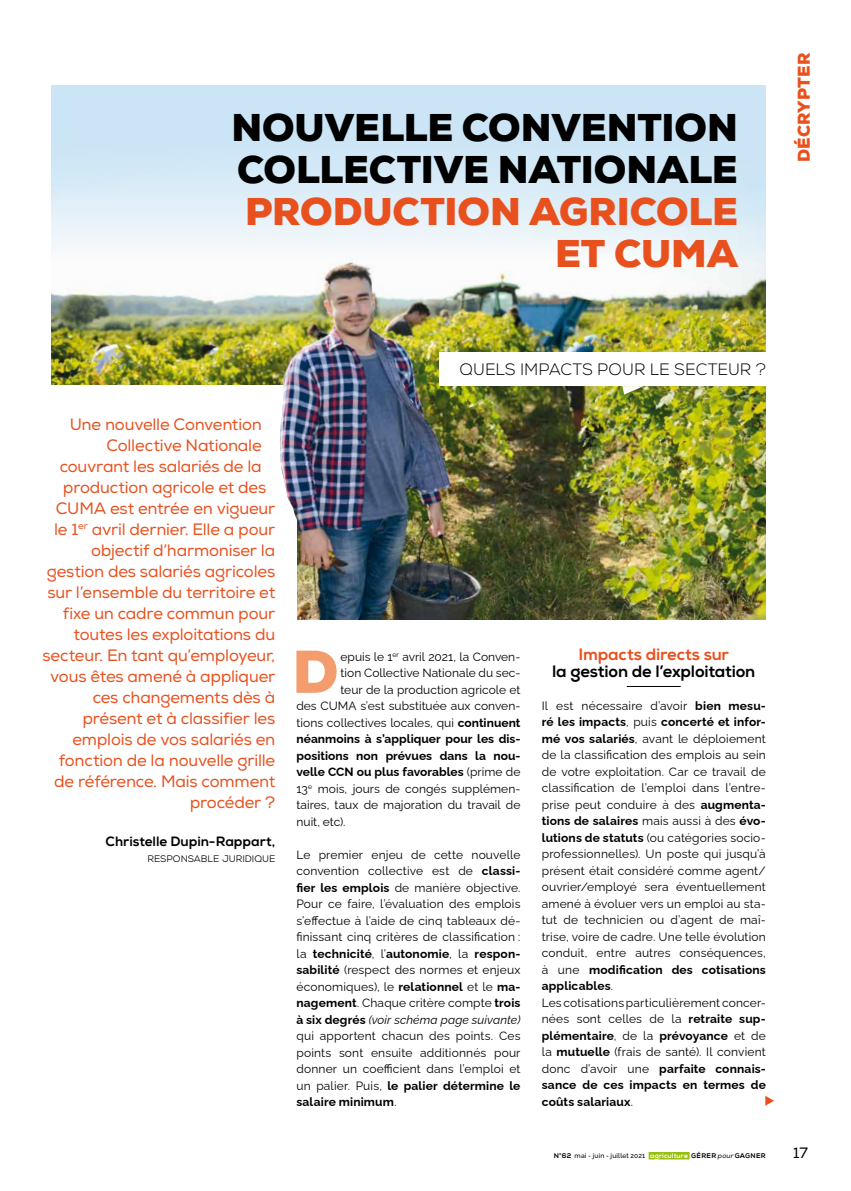
<style>
.page{position:relative;width:851px;height:1191px;background:#fff}
.page>*{position:absolute;margin:0;border:0;box-sizing:border-box;transform-origin:0 0}
.t1{font:900 58.5px "Nexa";color:#f39d6e}
.t2{font:900 37.5px/42px "Nexa";color:#000}
.t3{font:900 37.5px/42px "Nexa";letter-spacing:-.005em;color:#e8511e;text-align:right}
.t4{font:16.5px "Nexa";letter-spacing:-.01em;color:#e8511e}
.t5{font:300 16.5px "Nexa";letter-spacing:.005em;color:#000}
.t6{font:16.5px "Nexa X Bold";letter-spacing:-.01em;color:#000}
.t7{font:16.5px "Nexa X Bold";letter-spacing:-.01em;color:#e8511e}
.t8{font:900 16.5px "Nexa";letter-spacing:.01em;color:#e8511e}
.t9{font:15px "Nexa";color:#000}
.t10{font:13.5px "Nexa X Bold";letter-spacing:-.005em;color:#000}
.t11{font:12px/16.5px "Raleway";letter-spacing:.01em;color:#000;text-align:justify}
.t12{font:700 12px "Raleway";letter-spacing:.005em;color:#000}
.t13{font:9.45px "Nexa";letter-spacing:-.005em;color:#000}
.t14{font:500 6.75px "Raleway";letter-spacing:.02em;color:#000}
.s1{font-weight:700}
.s2{font-weight:400}
.s3{font-style:italic}
.s4{font-family:"Nexa X Bold";font-weight:400}
.s5{font-family:"Nexa X Bold";font-weight:400;color:#fff}
.s6{font-family:"Nexa";font-weight:400;font-style:italic}
</style>
<div class="page">
<div style="left:648px;top:1152px;width:41px;height:7px;background:#97bf0d"></div>
<img style="left:51px;top:87px;width:714px;height:533px">
<div style="left:30px;top:385px;width:266px;height:242px;background:#fff"></div>
<div style="left:439px;top:352px;width:343px;height:34px;background:#fff"></div>
<img style="left:279px;top:367px;width:71px;height:233px">
<hr style="left:626px;top:686px;width:54px;height:1px;background:#000">
<img style="left:507px;top:386px;width:259px;height:8px">
<h2 class="t2" style="left:231px;top:107px;width:508px">NOUVELLE CONVENTION<br>COLLECTIVE NATIONALE</h2>
<h2 class="t3" style="left:245px;top:191px;width:494px">PRODUCTION AGRICOLE<br>ET CUMA</h2>
<h3 class="t8" style="left:792px;top:162px;width:111px;rotate:-90deg">DÉCRYPTER</h3>
<h3 class="t4" style="left:70px;top:414px;width:193px">Une nouvelle Convention</h3>
<h3 class="t4" style="left:106px;top:435px;width:157px">Collective Nationale</h3>
<h3 class="t4" style="left:60px;top:456px;width:203px">couvrant les salariés de la</h3>
<h3 class="t4" style="left:63px;top:477px;width:205px">production agricole et des</h3>
<h3 class="t4" style="left:56px;top:498px;width:221px">CUMA est entrée en vigueur</h3>
<h3 class="t4" style="left:54px;top:519px;width:223px">le 1<sup>er</sup> avril dernier. Elle a pour</h3>
<h3 class="t4" style="left:91px;top:540px;width:185px">objectif d’harmoniser la</h3>
<h3 class="t4" style="left:47px;top:561px;width:230px">gestion des salariés agricoles</h3>
<h3 class="t4" style="left:47px;top:582px;width:229px">sur l’ensemble du territoire et</h3>
<h3 class="t4" style="left:63px;top:603px;width:214px">fixe un cadre commun pour</h3>
<h3 class="t4" style="left:73px;top:624px;width:203px">toutes les exploitations du</h3>
<h3 class="t4" style="left:42px;top:645px;width:234px">secteur. En tant qu’employeur,</h3>
<h3 class="t4" style="left:50px;top:666px;width:226px">vous êtes amené à appliquer</h3>
<h3 class="t4" style="left:93px;top:687px;width:184px">ces changements dès à</h3>
<h3 class="t4" style="left:82px;top:708px;width:194px">présent et à classifier les</h3>
<h3 class="t4" style="left:72px;top:729px;width:204px">emplois de vos salariés en</h3>
<h3 class="t4" style="left:59px;top:750px;width:218px">fonction de la nouvelle grille</h3>
<h3 class="t4" style="left:54px;top:771px;width:222px">de référence. Mais comment</h3>
<h3 class="t4" style="left:190px;top:792px;width:87px">procéder ?</h3>
<p class="t10" style="left:106px;top:832px;width:171px">Christelle Dupin-Rappart,</p>
<p class="t13" style="left:147px;top:852px;width:129px">RESPONSABLE JURIDIQUE</p>
<h3 class="t5" style="left:459px;top:359px;width:308px">QUELS IMPACTS POUR LE SECTEUR ?</h3>
<h1 class="t1" style="left:292px;top:633px;width:48px">D</h1>
<p class="t11" style="left:340px;top:647px;width:180px">epuis le 1<sup>er</sup> avril 2021, la Conven-</p>
<p class="t11" style="left:340px;top:663px;width:181px">tion Collective Nationale du sec-</p>
<p class="t11" style="left:340px;top:680px;width:181px">teur de la production agricole et</p>
<p class="t11" style="left:296px;top:696px;width:225px">des CUMA s’est substituée aux conven-</p>
<p class="t11" style="left:296px;top:713px;width:225px">tions collectives locales, qui <span class="s1">continuent</span></p>
<p class="t12" style="left:296px;top:729px;width:225px">néanmoins à s’appliquer pour les dis-</p>
<p class="t12" style="left:296px;top:746px;width:225px">positions non prévues dans la nou-</p>
<p class="t12" style="left:296px;top:762px;width:225px">velle CCN ou plus favorables <span class="s2">(prime de</span></p>
<p class="t11" style="left:296px;top:779px;width:225px">13<sup>e</sup> mois, jours de congés supplémen-</p>
<p class="t11" style="left:296px;top:795px;width:225px">taires, taux de majoration du travail de</p>
<p class="t11" style="left:296px;top:812px;width:50px">nuit, etc).</p>
<p class="t11" style="left:296px;top:845px;width:225px">Le premier enjeu de cette nouvelle convention collective est de <span class="s1">classi&shy;fier les emplois</span> de manière objective.<br>Pour ce faire, l’évaluation des emplois s’effectue à l’aide de cinq tableaux dé&shy;finissant cinq critères de classification : la <span class="s1">technicité</span>, l’<span class="s1">autonomie</span>, la <span class="s1">respon&shy;sabilité</span> (respect des normes et enjeux économiques), le <span class="s1">relationnel</span> et le <span class="s1">ma&shy;nagement</span>. Chaque critère compte <span class="s1">trois à six degrés</span> <span class="s3">(voir schéma page suivante) </span>qui apportent chacun des points. Ces points sont ensuite additionnés pour donner un coefficient dans l’emploi et un palier. Puis, <span class="s1">le palier détermine le salaire minimum</span>.</p>
<h3 class="t7" style="left:578px;top:644px;width:152px">Impacts directs sur</h3>
<h3 class="t6" style="left:552px;top:661px;width:205px">la gestion de l’exploitation</h3>
<p class="t11" style="left:541px;top:696px;width:225px;text-align:left">Il est nécessaire d’avoir <span class="s1">bien mesu&shy;ré les impacts</span>, puis <span class="s1">concerté et infor&shy;mé vos salariés</span>, avant le déploiement de la classification des emplois au sein de votre exploitation. Car ce travail de classification de l’emploi dans l’entre&shy;prise peut conduire à des <span class="s1">augmenta&shy;tions de salaires</span> mais aussi à des <span class="s1">évo&shy;lutions de statuts</span> (ou catégories socio&shy;professionnelles). Un poste qui jusqu’à présent était considéré comme agent/ ouvrier/employé sera éventuellement amené à évoluer vers un emploi au sta&shy;tut de technicien ou d’agent de maî&shy;trise, voire de cadre. Une telle évolution conduit, entre autres conséquences, à une <span class="s1">modification des cotisations applicables</span>.<br>Les cotisations particulièrement concer&shy;nées sont celles de la <span class="s1">retraite sup&shy;plémentaire</span>, de la <span class="s1">prévoyance</span> et de la <span class="s1">mutuelle</span> (frais de santé). Il convient donc d’avoir une <span class="s1">parfaite connais&shy;sance de ces impacts en termes de coûts salariaux</span>.</p>
<p class="t14" style="left:553px;top:1149px;width:213px"><span class="s4">N°62</span> mai - juin - juillet 2021 <span class="s5">agriculture</span> <span class="s4">GÉRER</span> <span class="s6">pour</span><span class="s4">GAGNER</span></p>
<p class="t9" style="left:792px;top:1143px;width:16px">17</p>
</div>
